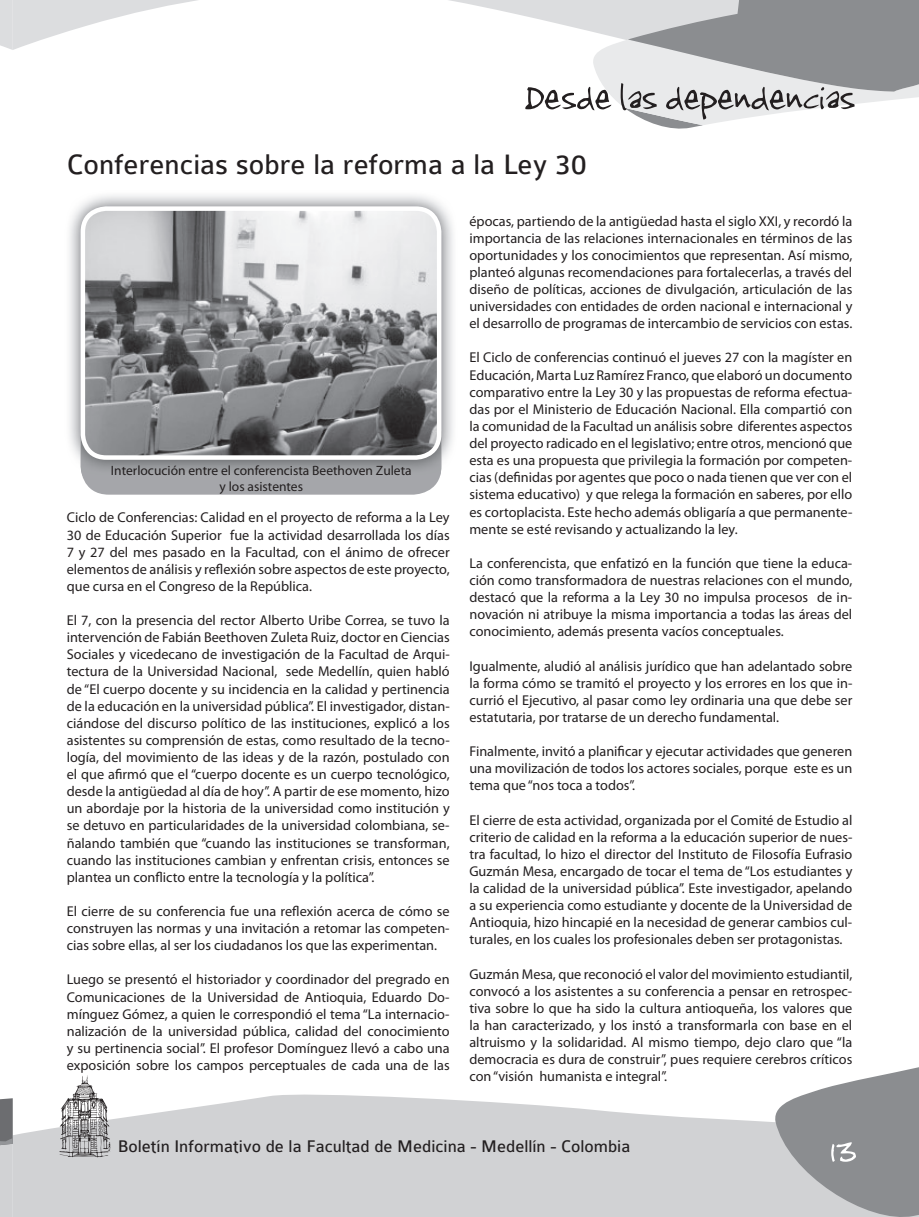
<style>
.page{position:relative;width:919px;height:1217px;background:#fff}
.page>*{position:absolute;margin:0;border:0;box-sizing:border-box;transform-origin:0 0}
.t1{font:52.5px "Jenkinsv 20";color:#231f20}
.t2{font:52.5px "Jenkinsv 20";color:#fff}
.t3{font:30px "Colaborate";color:#231f20}
.t4{font:18px "Colaborate";color:#231f20}
.t5{font:14.25px/17.1px "Myriad Pro";color:#231f20;text-align:justify}
.t6{font:13.5px/16.2px "Myriad Pro";color:#231f20;text-align:center}
</style>
<div class="page">
<svg style="left:13px;top:1094px;width:759px;height:122px;background:#d6d6d8"></svg>
<svg style="left:772px;top:1067px;width:146px;height:149px;background:#a5a6a9"></svg>
<svg style="left:0;top:1098px;width:13px;height:118px;background:#acadaf"></svg>
<svg style="left:13px;top:0;width:578px;height:50px"></svg>
<svg style="left:591px;top:0;width:327px;height:129px"></svg>
<svg style="left:0;top:0;width:13px;height:50px"></svg>
<svg style="left:59px;top:1075px;width:52px;height:82px"></svg>
<div style="left:81px;top:404px;width:360px;height:90px;background:#a5a6aa;border-radius:28px"></div>
<img style="left:69px;top:195px;width:384px;height:276px">
<img style="left:81px;top:440px;width:360px;height:35px">
<img style="left:83px;top:208px;width:356px;height:249px">
<div style="left:81px;top:206px;width:360px;height:253px;border:4px solid #fff;border-radius:23px"></div>
<h1 class="t1" style="left:523px;top:67px;width:331px">Desde las dependencias</h1>
<h2 class="t3" style="left:67px;top:149px;width:521px">Conferencias sobre la reforma a la Ley 30</h2>
<p class="t6" style="left:111px;top:461px;width:302px">Interlocución entre el conferencista Beethoven Zuleta y los asistentes</p>
<p class="t5" style="left:67px;top:508px;width:384px">Ciclo de Conferencias: Calidad en el proyecto de reforma a la Ley 30 de Educación Superior fue la actividad desarrollada los días 7 y 27 del mes pasado en la Facultad, con el ánimo de ofrecer elementos de análisis y reflexión sobre aspectos de este proyecto, que cursa en el Congreso de la República.</p>
<p class="t5" style="left:67px;top:611px;width:384px">El 7, con la presencia del rector Alberto Uribe Correa, se tuvo la intervención de Fabián Beethoven Zuleta Ruiz, doctor en Ciencias Sociales y vicedecano de investigación de la Facultad de Arqui&shy;tectura de la Universidad Nacional, sede Medellín, quien habló de “El cuerpo docente y su incidencia en la calidad y pertinencia de la educación en la universidad pública”. El investigador, distan&shy;ciándose del discurso político de las instituciones, explicó a los asistentes su comprensión de estas, como resultado de la tecno&shy;logía, del movimiento de las ideas y de la razón, postulado con el que afirmó que el “cuerpo docente es un cuerpo tecnológico, desde la antigüedad al día de hoy”. A partir de ese momento, hizo un abordaje por la historia de la universidad como institución y se detuvo en particularidades de la universidad colombiana, se&shy;ñalando también que “cuando las instituciones se transforman, cuando las instituciones cambian y enfrentan crisis, entonces se plantea un conflicto entre la tecnología y la política”.</p>
<p class="t5" style="left:67px;top:902px;width:384px">El cierre de su conferencia fue una reflexión acerca de cómo se construyen las normas y una invitación a retomar las competen&shy;cias sobre ellas, al ser los ciudadanos los que las experimentan.</p>
<p class="t5" style="left:67px;top:970px;width:384px">Luego se presentó el historiador y coordinador del pregrado en Comunicaciones de la Universidad de Antioquia, Eduardo Do&shy;mínguez Gómez, a quien le correspondió el tema “La internacio&shy;nalización de la universidad pública, calidad del conocimiento y su pertinencia social”. El profesor Domínguez llevó a cabo una exposición sobre los campos perceptuales de cada una de las</p>
<p class="t5" style="left:469px;top:212px;width:384px">épocas, partiendo de la antigüedad hasta el siglo XXI, y recordó la importancia de las relaciones internacionales en términos de las oportunidades y los conocimientos que representan. Así mismo, planteó algunas recomendaciones para fortalecerlas, a través del diseño de políticas, acciones de divulgación, articulación de las universidades con entidades de orden nacional e internacional y el desarrollo de programas de intercambio de servicios con estas.</p>
<p class="t5" style="left:469px;top:349px;width:384px">El Ciclo de conferencias continuó el jueves 27 con la magíster en Educación, Marta Luz Ramírez Franco, que elaboró un documento comparativo entre la Ley 30 y las propuestas de reforma efectua&shy;das por el Ministerio de Educación Nacional. Ella compartió con la comunidad de la Facultad un análisis sobre diferentes aspectos del proyecto radicado en el legislativo; entre otros, mencionó que esta es una propuesta que privilegia la formación por competen&shy;cias (definidas por agentes que poco o nada tienen que ver con el sistema educativo) y que relega la formación en saberes, por ello es cortoplacista. Este hecho además obligaría a que permanente&shy;mente se esté revisando y actualizando la ley.</p>
<p class="t5" style="left:469px;top:554px;width:384px">La conferencista, que enfatizó en la función que tiene la educa&shy;ción como transformadora de nuestras relaciones con el mundo, destacó que la reforma a la Ley 30 no impulsa procesos de in&shy;novación ni atribuye la misma importancia a todas las áreas del conocimiento, además presenta vacíos conceptuales.</p>
<p class="t5" style="left:469px;top:656px;width:384px">Igualmente, aludió al análisis jurídico que han adelantado sobre la forma cómo se tramitó el proyecto y los errores en los que in&shy;currió el Ejecutivo, al pasar como ley ordinaria una que debe ser estatutaria, por tratarse de un derecho fundamental.</p>
<p class="t5" style="left:469px;top:742px;width:384px">Finalmente, invitó a planificar y ejecutar actividades que generen una movilización de todos los actores sociales, porque este es un tema que “nos toca a todos”.</p>
<p class="t5" style="left:469px;top:810px;width:384px">El cierre de esta actividad, organizada por el Comité de Estudio al criterio de calidad en la reforma a la educación superior de nues&shy;tra facultad, lo hizo el director del Instituto de Filosofía Eufrasio Guzmán Mesa, encargado de tocar el tema de “Los estudiantes y la calidad de la universidad pública”. Este investigador, apelando a su experiencia como estudiante y docente de la Universidad de Antioquia, hizo hincapié en la necesidad de generar cambios cul&shy;turales, en los cuales los profesionales deben ser protagonistas.</p>
<p class="t5" style="left:469px;top:964px;width:384px">Guzmán Mesa, que reconoció el valor del movimiento estudiantil, convocó a los asistentes a su conferencia a pensar en retrospec&shy;tiva sobre lo que ha sido la cultura antioqueña, los valores que la han caracterizado, y los instó a transformarla con base en el altruismo y la solidaridad. Al mismo tiempo, dejo claro que “la democracia es dura de construir”, pues requiere cerebros críticos con “visión humanista e integral”.</p>
<p class="t4" style="left:118px;top:1136px;width:514px">Boletín Informativo de la Facultad de Medicina - Medellín - Colombia</p>
<h1 class="t2" style="left:828px;top:1119px;width:27px">13</h1>
</div>
